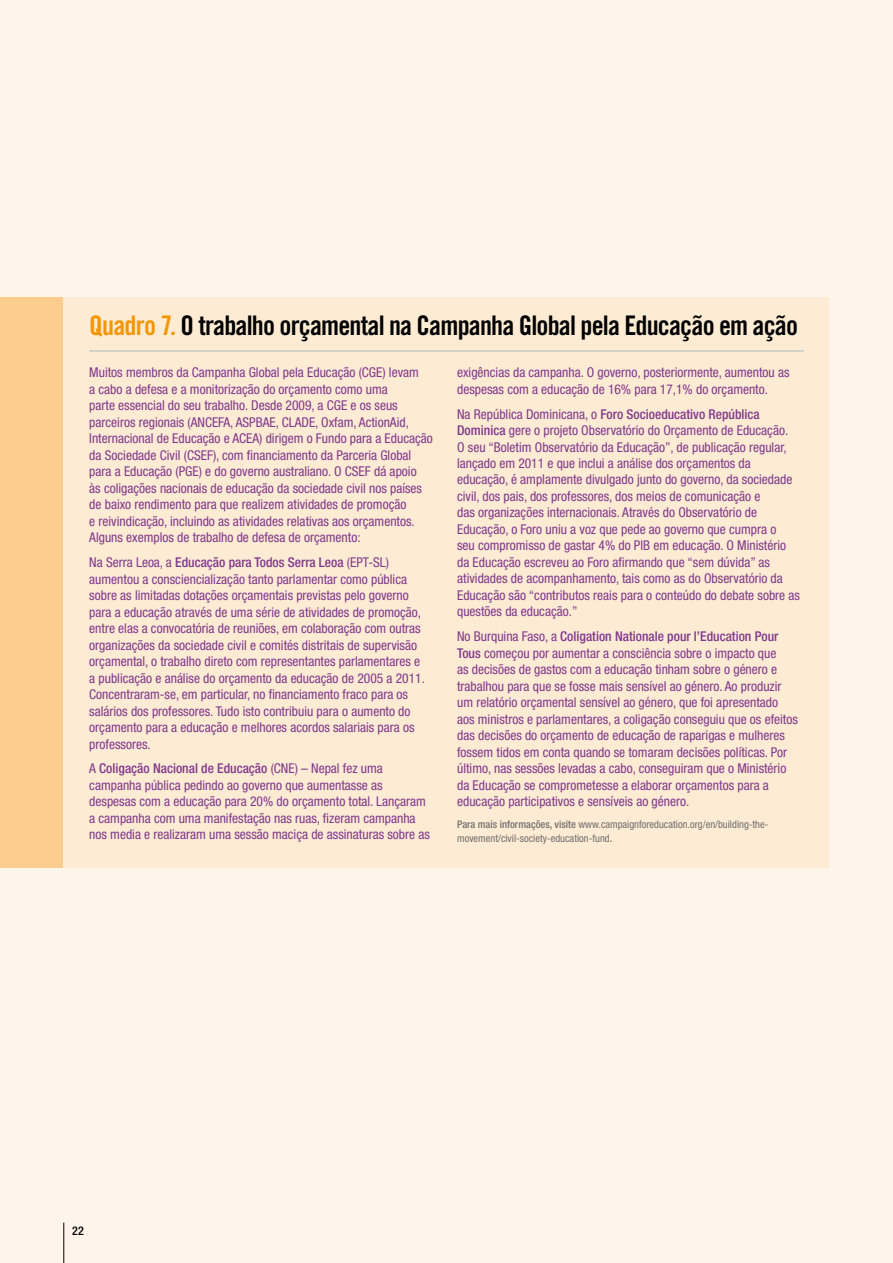
<style>
.page{position:relative;width:893px;height:1263px;background:#fff5ea}
.page>*{position:absolute;margin:0;border:0;box-sizing:border-box;transform-origin:0 0}
.t1{font:27px "Trade Gothic Bold Cond Twenty";letter-spacing:-.03em;color:#000}
.t2{font:condensed 13.5px/16.5px "Helvetica Neue LT Std";color:#80388d}
.t3{font:500 condensed 12px "Helvetica Neue LT Std";color:#000}
.t4{font:condensed 10.5px/13.5px "Helvetica Neue LT Std";color:#706f6f}
.s1{color:#f49600}
.s2{font-weight:500}
</style>
<div class="page">
<div style="left:0;top:298px;width:174px;height:570px;background:#fccd8e"></div>
<div style="left:64px;top:298px;width:765px;height:570px;background:#feebd3"></div>
<hr style="left:89px;top:350px;width:715px;height:2px;background:#c6c6c6">
<hr style="left:64px;top:1222px;width:1px;height:41px;background:#000">
<h1 class="t1" style="left:89px;top:309px;width:710px"><span class="s1">Quadro 7.</span> O trabalho orçamental na Campanha Global pela Educação em ação</h1>
<p class="t2" style="left:89px;top:364px;width:345px">Muitos membros da Campanha Global pela Educação (CGE) levam<br>a cabo a defesa e a monitorização do orçamento como uma<br>parte essencial do seu trabalho. Desde 2009, a CGE e os seus parceiros regionais (ANCEFA, ASPBAE, CLADE, Oxfam, ActionAid, Internacional de Educação e ACEA) dirigem o Fundo para a Educação da Sociedade Civil (CSEF), com financiamento da Parceria Global para a Educação (PGE) e do governo australiano. O CSEF dá apoio<br>às coligações nacionais de educação da sociedade civil nos países de baixo rendimento para que realizem atividades de promoção<br>e reivindicação, incluindo as atividades relativas aos orçamentos.<br>Alguns exemplos de trabalho de defesa de orçamento:</p>
<p class="t2" style="left:89px;top:554px;width:337px">Na Serra Leoa, a <span class="s2">Educação para Todos Serra Leoa</span> (EPT-SL) aumentou a consciencialização tanto parlamentar como pública sobre as limitadas dotações orçamentais previstas pelo governo para a educação através de uma série de atividades de promoção, entre elas a convocatória de reuniões, em colaboração com outras organizações da sociedade civil e comités distritais de supervisão orçamental, o trabalho direto com representantes parlamentares e a publicação e análise do orçamento da educação de 2005 a 2011.<br>Concentraram-se, em particular, no financiamento fraco para os salários dos professores. Tudo isto contribuiu para o aumento do orçamento para a educação e melhores acordos salariais para os professores.</p>
<p class="t2" style="left:89px;top:760px;width:342px">A <span class="s2">Coligação Nacional de Educação</span> (CNE) – Nepal fez uma campanha pública pedindo ao governo que aumentasse as despesas com a educação para 20% do orçamento total. Lançaram a campanha com uma manifestação nas ruas, fizeram campanha nos media e realizaram uma sessão maciça de assinaturas sobre as</p>
<p class="t2" style="left:457px;top:364px;width:334px">exigências da campanha. O governo, posteriormente, aumentou as despesas com a educação de 16% para 17,1% do orçamento.</p>
<p class="t2" style="left:457px;top:405px;width:344px">Na República Dominicana, o <span class="s2">Foro Socioeducativo República Dominica</span> gere o projeto Observatório do Orçamento de Educação.<br>O seu “Boletim Observatório da Educação”, de publicação regular, lançado em 2011 e que inclui a análise dos orçamentos da educação, é amplamente divulgado junto do governo, da sociedade civil, dos pais, dos professores, dos meios de comunicação e<br>das organizações internacionais. Através do Observatório de Educação, o Foro uniu a voz que pede ao governo que cumpra o<br>seu compromisso de gastar 4% do PIB em educação. O Ministério da Educação escreveu ao Foro afirmando que “sem dúvida” as atividades de acompanhamento, tais como as do Observatório da Educação são “contributos reais para o conteúdo do debate sobre as questões da educação.”</p>
<p class="t2" style="left:457px;top:628px;width:342px">No Burquina Faso, a <span class="s2">Coligation Nationale pour l’Education Pour Tous</span> começou por aumentar a consciência sobre o impacto que<br>as decisões de gastos com a educação tinham sobre o género e trabalhou para que se fosse mais sensível ao género. Ao produzir um relatório orçamental sensível ao género, que foi apresentado aos ministros e parlamentares, a coligação conseguiu que os efeitos das decisões do orçamento de educação de raparigas e mulheres fossem tidos em conta quando se tomaram decisões políticas. Por último, nas sessões levadas a cabo, conseguiram que o Ministério da Educação se comprometesse a elaborar orçamentos para a educação participativos e sensíveis ao género.</p>
<p class="t4" style="left:457px;top:818px;width:313px"><span class="s2">Para mais informações, visite</span> www.campaignforeducation.org/en/building-the&shy;movement/civil-society-education-fund<span class="s2">.</span></p>
<p class="t3" style="left:72px;top:1224px;width:13px">22</p>
</div>
